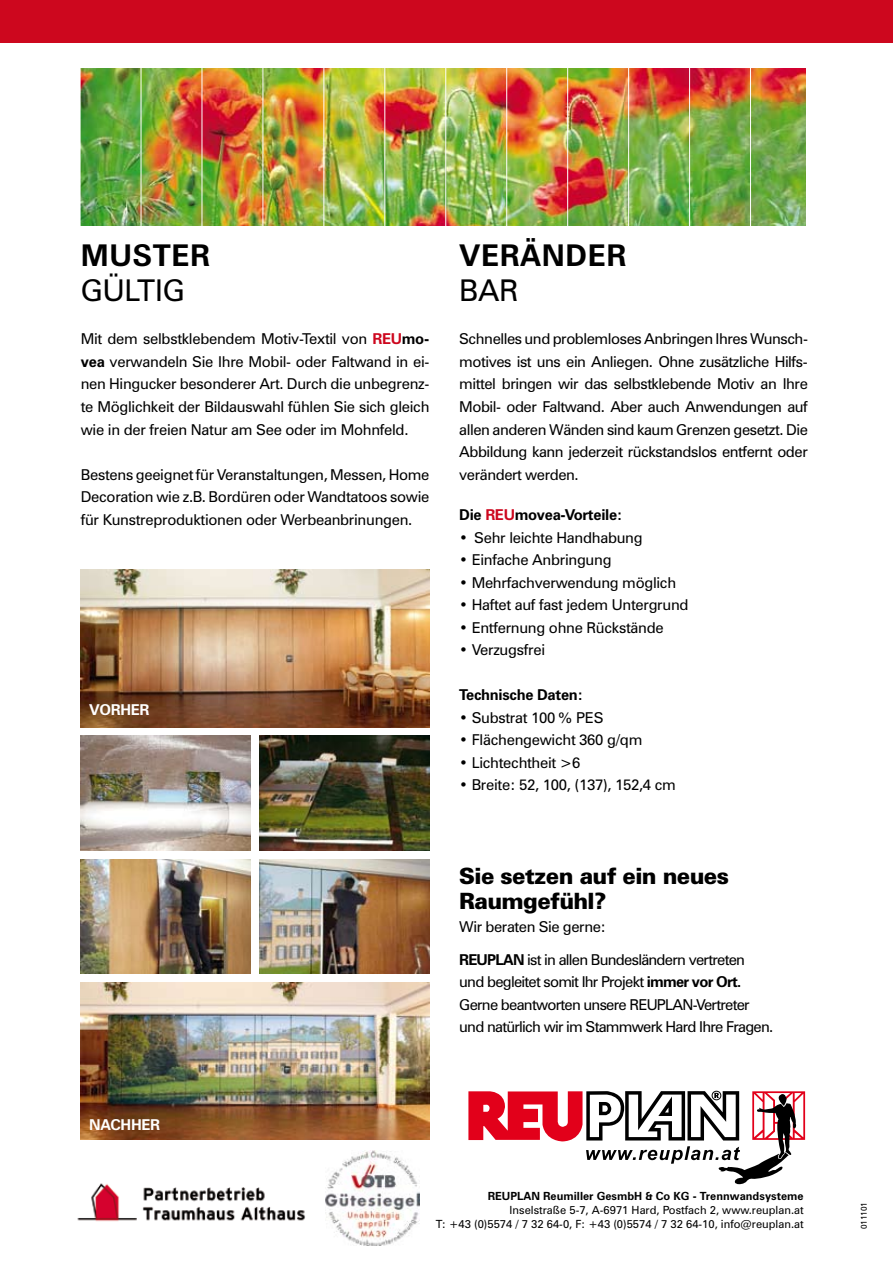
<style>
.page{position:relative;width:893px;height:1263px;background:#fff}
.page>*{position:absolute;margin:0;border:0;box-sizing:border-box;transform-origin:0 0}
.t1{font:700 30px "Zurich BT";letter-spacing:.02em;color:#000}
.t2{font:30px "Zurich BT";letter-spacing:-.01em;color:#000}
.t3{font:900 22.5px/25.5px "Zurich BT";letter-spacing:-.03em;color:#000}
.t4{font:15px/22.5px "Zurich BT";letter-spacing:-.02em;color:#000;text-align:justify}
.t5{font:15px/22.5px "Zurich BT";letter-spacing:-.05em;color:#000}
.t6{font:700 15px "Zurich BT";letter-spacing:-.02em;color:#000}
.t7{font:700 15px "Zurich BT";letter-spacing:-.02em;color:#fff}
.t8{font:11.25px/14.2px "Zurich BT";color:#000;text-align:right}
.t9{font:700 11.25px "Zurich BT";color:#000}
.t10{font:8.25px "Zurich BT";letter-spacing:-.02em;color:#000}
.s1{font-family:"Univers";font-stretch:condensed}
.s2{font-weight:700;color:#cd071e}
.s3{font-weight:700}
.s4{color:#cd071e}
</style>
<div class="page">
<div style="left:0;top:0;width:893px;height:43px;background:#cd071e"></div>
<svg style="left:468px;top:1091px;width:337px;height:93px"></svg>
<img style="left:326px;top:1151px;width:93px;height:94px">
<img style="left:77px;top:1183px;width:228px;height:39px">
<img style="left:81px;top:68px;width:725px;height:157px">
<img style="left:81px;top:570px;width:348px;height:157px">
<img style="left:81px;top:982px;width:348px;height:158px">
<img style="left:81px;top:736px;width:170px;height:114px">
<img style="left:259px;top:736px;width:170px;height:114px">
<img style="left:81px;top:859px;width:170px;height:115px">
<img style="left:259px;top:859px;width:170px;height:115px">
<h1 class="t1" style="left:81px;top:237px;width:131px">muster</h1>
<h1 class="t2" style="left:81px;top:272px;width:106px">gültig</h1>
<p class="t4" style="left:0;top:328px;width:384px"><span class="s1">49 4486 92870</span>Mit dem selbstklebendem Motiv-Textil von <span class="s2">REU</span></p>
<p class="t4" style="left:81px;top:328px;width:350px;text-indent:321px"><span class="s3">mo&shy;vea</span> verwandeln Sie Ihre Mobil- oder Faltwand in ei&shy;nen Hingucker besonderer Art. Durch die unbegrenz&shy;te Möglichkeit der Bildauswahl fühlen Sie sich gleich wie in der freien Natur am See oder im Mohnfeld.</p>
<p class="t4" style="left:81px;top:463px;width:350px">Bestens geeignet für Veranstaltungen, Messen, Home Decoration wie z.B. Bordüren oder Wandtatoos sowie für Kunstreproduktionen oder Werbeanbrinungen.</p>
<p class="t7" style="left:89px;top:701px;width:52px">VORHER</p>
<h1 class="t1" style="left:459px;top:237px;width:148px">verÄNDER</h1>
<h1 class="t2" style="left:459px;top:272px;width:61px">BAR</h1>
<p class="t4" style="left:459px;top:328px;width:350px">Schnelles und problemloses Anbringen Ihres Wunsch&shy;motives ist uns ein Anliegen. Ohne zusätzliche Hilfs&shy;mittel bringen wir das selbstklebende Motiv an Ihre Mobil- oder Faltwand. Aber auch Anwendungen auf allen anderen Wänden sind kaum Grenzen gesetzt. Die Abbildung kann jederzeit rückstandslos entfernt oder verändert werden.</p>
<p class="t6" style="left:459px;top:505px;width:37px">Die <span class="s4">REU</span></p>
<p class="t6" style="left:515px;top:505px;width:110px">movea-Vorteile:</p>
<p class="t4" style="left:459px;top:526px;width:185px">• Sehr leichte Handhabung</p>
<p class="t4" style="left:459px;top:548px;width:154px">• Einfache Anbringung</p>
<p class="t4" style="left:459px;top:571px;width:218px">• Mehrfachverwendung möglich</p>
<p class="t4" style="left:459px;top:593px;width:231px">• Haftet auf fast jedem Untergrund</p>
<p class="t4" style="left:459px;top:616px;width:206px">• Entfernung ohne Rückstände</p>
<p class="t4" style="left:459px;top:638px;width:87px">• Verzugsfrei</p>
<p class="t6" style="left:459px;top:685px;width:126px">Technische Daten:</p>
<p class="t4" style="left:459px;top:706px;width:146px">• Substrat 100 % PES</p>
<p class="t4" style="left:459px;top:728px;width:185px">• Flächengewicht 360 g/qm</p>
<p class="t4" style="left:459px;top:751px;width:123px">• Lichtechtheit &gt;6</p>
<p class="t4" style="left:459px;top:773px;width:218px">• Breite: 52, 100, (137), 152,4 cm</p>
<h2 class="t3" style="left:459px;top:863px;width:271px">Sie setzen auf ein neues<br>Raumgefühl?</h2>
<p class="t4" style="left:459px;top:915px;width:148px">Wir beraten Sie gerne:</p>
<p class="t6" style="left:459px;top:950px;width:10px">REU</p>
<p class="t5" style="left:459px;top:948px;width:316px;text-indent:28px"><span class="s3">PLAN</span> ist in allen Bundesländern vertreten und begleitet somit Ihr Projekt <span class="s3">immer vor Ort.<br></span>Gerne beantworten unsere REUPLAN-Vertreter und natürlich wir im Stammwerk Hard Ihre Fragen.</p>
<p class="t7" style="left:89px;top:1116px;width:62px">NACHHER</p>
<p class="t9" style="left:488px;top:1189px;width:9px">REU</p>
<p class="t9" style="left:510px;top:1189px;width:295px">PLAN Reumiller GesmbH &amp; Co KG - Trennwandsysteme</p>
<p class="t8" style="left:436px;top:1203px;width:369px">Inselstraße 5-7, A-6971 Hard, Postfach 2, www.reuplan.at<br>T: +43 (0)5574 / 7 32 64-0, F: +43 (0)5574 / 7 32 64-10, info@reuplan.at</p>
<p class="t10" style="left:859px;top:1229px;width:28px;rotate:-90deg">011101</p>
</div>
